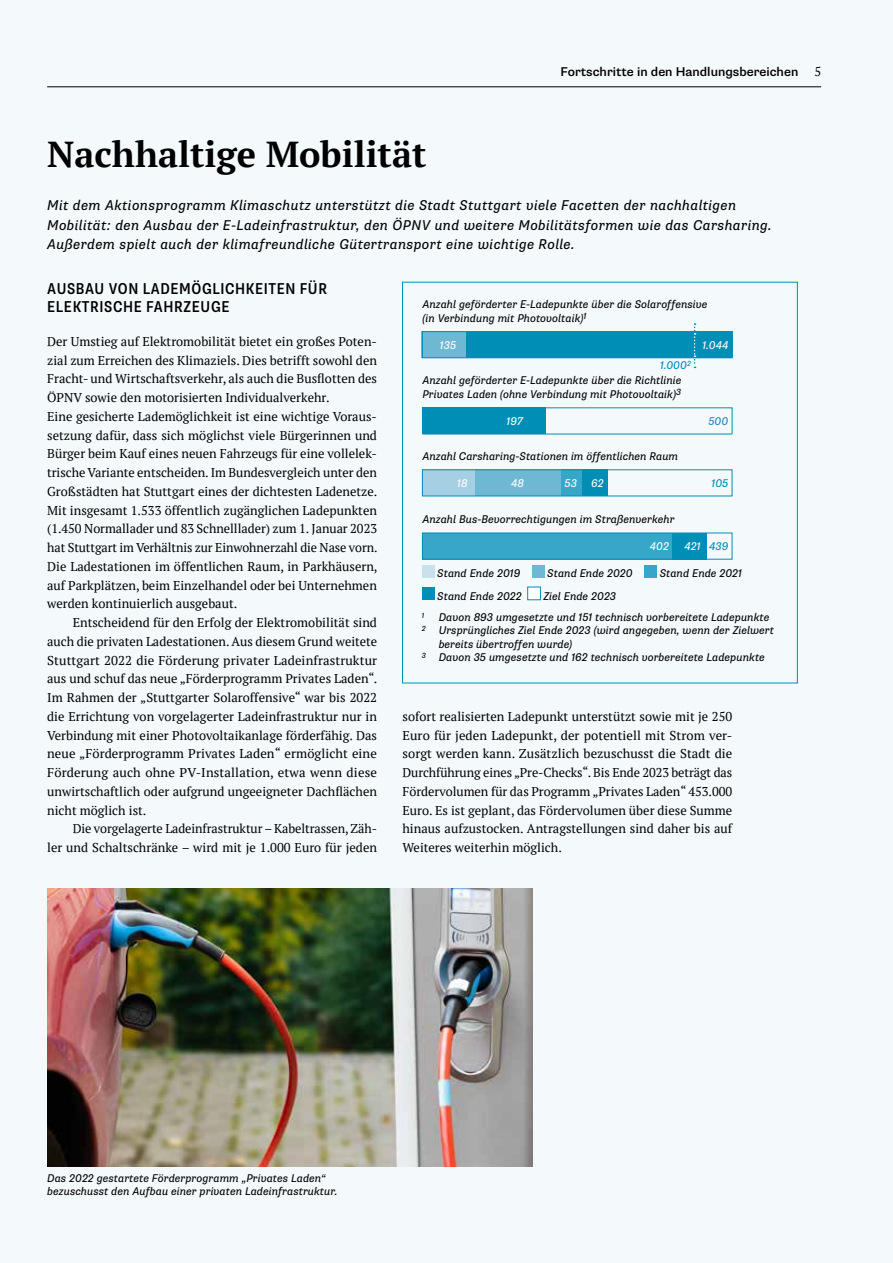
<style>
.page{position:relative;width:893px;height:1263px;background:#f4f9fc}
.page>*{position:absolute;margin:0;border:0;box-sizing:border-box;transform-origin:0 0}
.t1{font:700 36px "PT Serif";color:#000}
.t2{font:500 condensed 15.75px/18.8px "Supria Sans";letter-spacing:.04em;color:#000}
.t3{font:italic 14.25px/19.5px "Supria Sans";letter-spacing:.025em;color:#000}
.t4{font:12.75px/18.8px "PT Serif";color:#000;text-align:justify}
.t5{font:500 12.75px "Supria Sans";color:#000}
.t6{font:italic 11.25px/13.5px "Supria Sans";color:#000}
.t7{font:italic 11.25px "Supria Sans";color:#fff}
.t8{font:italic 11.25px "Supria Sans";color:#008eb6}
.t9{font:italic 11.25px "Supria Sans";color:#2483c2}
.t10{font:italic 7.5px "Supria Sans";color:#000}
</style>
<div class="page">
<hr style="left:47px;top:87px;width:774px;height:1px;background:#000">
<img style="left:47px;top:888px;width:485px;height:278px">
<div style="left:422px;top:408px;width:124px;height:26px;background:#008eb6"></div>
<div style="left:473px;top:470px;width:92px;height:26px;background:#6fb8d3"></div>
<div style="left:561px;top:470px;width:22px;height:26px;background:#36a7c8"></div>
<div style="left:422px;top:470px;width:53px;height:26px;background:#a5cfe2"></div>
<div style="left:596px;top:533px;width:111px;height:26px;background:#008eb6"></div>
<div style="left:423px;top:533px;width:249px;height:26px;background:#36a7c8"></div>
<div style="left:422px;top:332px;width:310px;height:26px;background:#008eb6"></div>
<div style="left:422px;top:332px;width:44px;height:26px;background:#6fb8d3"></div>
<div style="left:422px;top:565px;width:12px;height:12px;background:#c8e1ed"></div>
<div style="left:532px;top:565px;width:12px;height:12px;background:#6fb8d3"></div>
<div style="left:644px;top:565px;width:13px;height:12px;background:#36a7c8"></div>
<div style="left:422px;top:587px;width:12px;height:13px;background:#008eb6"></div>
<div style="left:527px;top:587px;width:14px;height:13px;background:#fff;border:1px solid #008eb6"></div>
<div style="left:583px;top:470px;width:25px;height:26px;background:#008eb6"></div>
<hr style="left:422px;top:434px;width:310px;height:1px;background:#008eb6">
<svg style="left:694px;top:323px;width:2px;height:45px"></svg>
<div style="left:422px;top:407px;width:310px;height:27px;border:1px solid #008eb6"></div>
<div style="left:422px;top:331px;width:310px;height:27px;border:1px solid #008eb6"></div>
<div style="left:422px;top:469px;width:310px;height:27px;border:1px solid #008eb6"></div>
<div style="left:422px;top:533px;width:310px;height:26px;border:1px solid #008eb6"></div>
<p class="t5" style="left:561px;top:64px;width:239px">Fortschritte in den Handlungsbereichen</p>
<p class="t4" style="left:814px;top:62px;width:8px">5</p>
<h1 class="t1" style="left:47px;top:131px;width:381px">Nachhaltige Mobilität</h1>
<p class="t3" style="left:47px;top:196px;width:726px">Mit dem Aktionsprogramm Klimaschutz unterstützt die Stadt Stuttgart viele Facetten der nachhaltigen<br>Mobilität: den Ausbau der E-Ladeinfrastruktur, den ÖPNV und weitere Mobilitätsformen wie das Carsharing.<br>Außerdem spielt auch der klimafreundliche Gütertransport eine wichtige Rolle.</p>
<p class="t2" style="left:47px;top:279px;width:281px">AUSBAU VON LADEMÖGLICHKEITEN FÜR<br>ELEKTRISCHE FAHRZEUGE</p>
<p class="t4" style="left:47px;top:332px;width:332px;text-align:left">Der Umstieg auf Elektromobilität bietet ein großes Poten&shy;zial zum Erreichen des Klimaziels. Dies betrifft sowohl den Fracht- und Wirtschaftsverkehr, als auch die Busflotten des ÖPNV sowie den motorisierten Individualverkehr.<br>Eine gesicherte Lademöglichkeit ist eine wichtige Voraus&shy;setzung dafür, dass sich möglichst viele Bürgerinnen und Bürger beim Kauf eines neuen Fahrzeugs für eine vollelek&shy;trische Variante entscheiden. Im Bundesvergleich unter den Großstädten hat Stuttgart eines der dichtesten Ladenetze.<br>Mit insgesamt 1.533 öffentlich zugänglichen Ladepunkten (1.450 Normallader und 83 Schnelllader) zum 1. Januar 2023 hat Stuttgart im Verhältnis zur Einwohnerzahl die Nase vorn.<br>Die Ladestationen im öffentlichen Raum, in Parkhäusern, auf Parkplätzen, beim Einzelhandel oder bei Unternehmen werden kontinuierlich ausgebaut.</p>
<p class="t4" style="left:47px;top:613px;width:332px;text-indent:26px">Entscheidend für den Erfolg der Elektromobilität sind auch die privaten Ladestationen. Aus diesem Grund weitete Stuttgart 2022 die Förderung privater Ladeinfrastruktur aus und schuf das neue „Förderprogramm Privates Laden“.<br>Im Rahmen der „Stuttgarter Solaroffensive“ war bis 2022 die Errichtung von vorgelagerter Ladeinfrastruktur nur in Verbindung mit einer Photovoltaikanlage förderfähig. Das neue „Förderprogramm Privates Laden“ ermöglicht eine Förderung auch ohne PV-Installation, etwa wenn diese unwirtschaftlich oder aufgrund ungeeigneter Dachflächen nicht möglich ist.</p>
<p class="t4" style="left:47px;top:819px;width:331px;text-align:right">Die vorgelagerte Ladeinfrastruktur – Kabeltrassen, Zäh-<br>ler und Schaltschränke – wird mit je 1.000 Euro für jeden</p>
<p class="t6" style="left:422px;top:298px;width:287px">Anzahl geförderter E-Ladepunkte über die Solaroffensive (in Verbindung mit Photovoltaik)<sup>1</sup></p>
<p class="t7" style="left:440px;top:338px;width:18px">135</p>
<p class="t8" style="left:660px;top:359px;width:32px">1.000<sup>2</sup></p>
<p class="t7" style="left:703px;top:339px;width:27px">1.044</p>
<p class="t6" style="left:422px;top:374px;width:260px">Anzahl geförderter E-Ladepunkte über die Richtlinie<br>Privates Laden (ohne Verbindung mit Photovoltaik)<sup>3</sup></p>
<p class="t7" style="left:507px;top:415px;width:18px">197</p>
<p class="t9" style="left:708px;top:415px;width:21px">500</p>
<p class="t6" style="left:422px;top:449px;width:257px">Anzahl Carsharing-Stationen im öffentlichen Raum</p>
<p class="t7" style="left:457px;top:476px;width:12px">18</p>
<p class="t7" style="left:511px;top:476px;width:14px">48</p>
<p class="t7" style="left:564px;top:476px;width:14px">53</p>
<p class="t8" style="left:711px;top:476px;width:18px">105</p>
<p class="t6" style="left:422px;top:512px;width:254px">Anzahl Bus-Bevorrechtigungen im Straßenverkehr</p>
<p class="t8" style="left:709px;top:539px;width:21px">439</p>
<p class="t7" style="left:591px;top:476px;width:14px">62</p>
<p class="t7" style="left:650px;top:539px;width:21px">402</p>
<p class="t7" style="left:684px;top:539px;width:18px">421</p>
<p class="t6" style="left:437px;top:567px;width:85px">Stand Ende 2019</p>
<p class="t6" style="left:547px;top:567px;width:87px">Stand Ende 2020</p>
<p class="t6" style="left:660px;top:567px;width:84px">Stand Ende 2021</p>
<p class="t6" style="left:437px;top:589px;width:86px">Stand Ende 2022</p>
<p class="t6" style="left:543px;top:589px;width:74px">Ziel Ende 2023</p>
<p class="t10" style="left:422px;top:611px;width:4px">1</p>
<p class="t6" style="left:439px;top:610px;width:332px">Davon 893 umgesetzte und 151 technisch vorbereitete Ladepunkte</p>
<p class="t6" style="left:422px;top:624px;width:354px"><sup>2</sup> Ursprüngliches Ziel Ende 2023 (wird angegeben, wenn der Zielwert</p>
<p class="t6" style="left:439px;top:637px;width:135px">bereits übertroffen wurde)</p>
<p class="t6" style="left:422px;top:651px;width:345px"><sup>3</sup> Davon 35 umgesetzte und 162 technisch vorbereitete Ladepunkte</p>
<p class="t4" style="left:402px;top:707px;width:331px">sofort realisierten Ladepunkt unterstützt sowie mit je 250<br>Euro für jeden Ladepunkt, der potentiell mit Strom ver&shy;sorgt werden kann. Zusätzlich bezuschusst die Stadt die Durchführung eines „Pre-Checks“. Bis Ende 2023 beträgt das Fördervolumen für das Programm „Privates Laden“ 453.000<br>Euro. Es ist geplant, das Fördervolumen über diese Summe hinaus aufzustocken. Antragstellungen sind daher bis auf Weiteres weiterhin möglich.</p>
<p class="t6" style="left:47px;top:1171px;width:292px">Das 2022 gestartete Förderprogramm „Privates Laden“ bezuschusst den Aufbau einer privaten Ladeinfrastruktur.</p>
</div>
